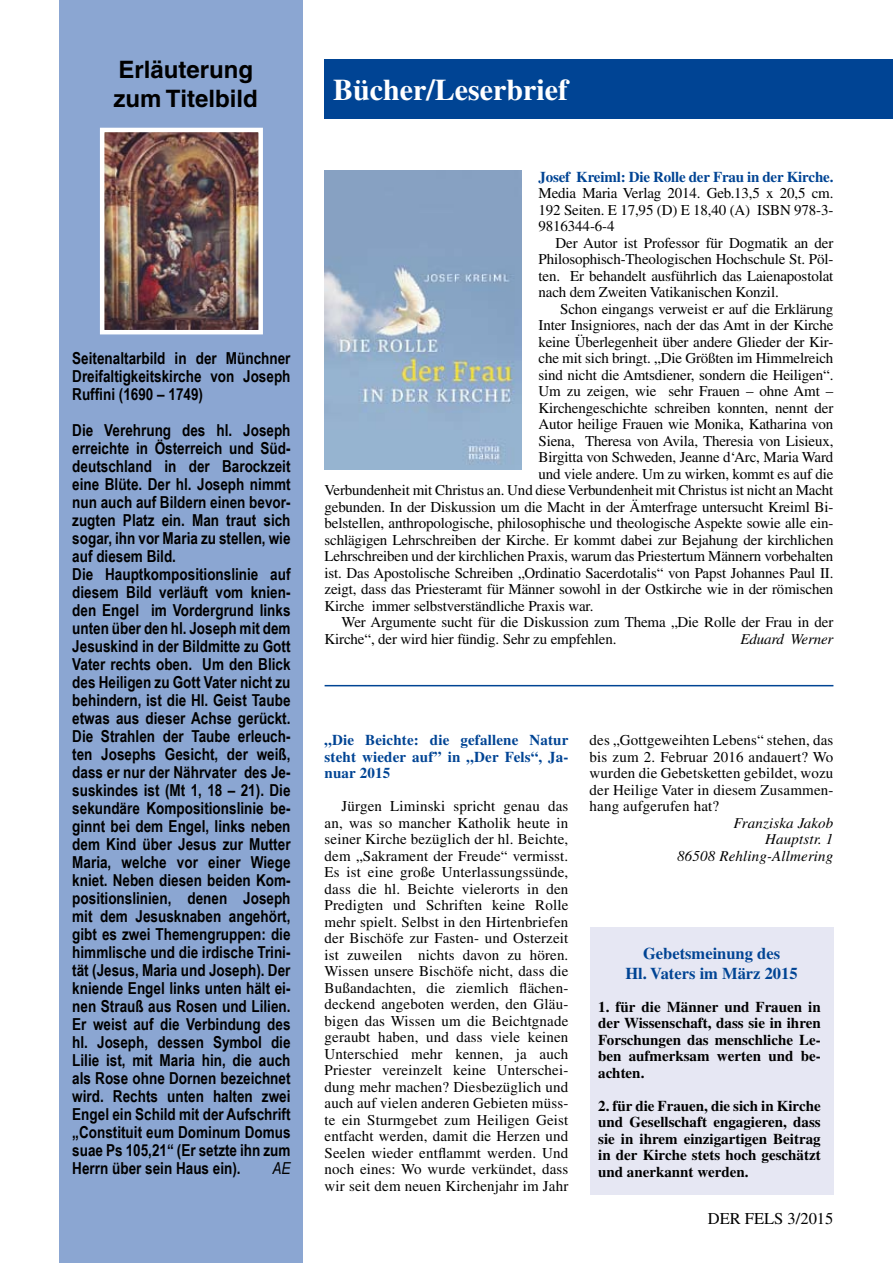
<style>
.page{position:relative;width:893px;height:1263px;background:#fff}
.page>*{position:absolute;margin:0;border:0;box-sizing:border-box;transform-origin:0 0}
.t1{font:700 30px "Times";color:#fff}
.t2{font:700 24px/28.8px "Helvetica";color:#000}
.t3{font:700 16.5px/18px "Arial Narrow";color:#000;text-align:justify}
.t4{font:700 16.5px/19.5px "Times";color:#004494;text-align:center}
.t5{font:16.5px "Times";color:#000}
.t6{font:italic 16.5px "Arial Narrow";color:#000}
.t7{font:15px/16.5px "Times";letter-spacing:-.01em;color:#000;text-align:justify}
.t8{font:700 15px/16.5px "Times";color:#000;text-align:justify}
.t9{font:700 15px/16.5px "Times";letter-spacing:.01em;color:#004494;text-align:justify}
.t10{font:italic 15px/16.5px "Times";letter-spacing:.01em;color:#000;text-align:right}
.t11{font:700 15px "Times";letter-spacing:-.01em;color:#004494}
.t12{font:italic 15px "Times";letter-spacing:-.01em;color:#000}
</style>
<div class="page">
<div style="left:60px;top:0;width:243px;height:1263px;background:#8ba6d2"></div>
<div style="left:325px;top:60px;width:568px;height:59px;background:#004494"></div>
<div style="left:590px;top:927px;width:243px;height:268px;background:#e6e7f3"></div>
<img style="left:325px;top:170px;width:196px;height:299px">
<hr style="left:325px;top:685px;width:508px;height:1px;background:#004494">
<img style="left:105px;top:133px;width:153px;height:196px">
<div style="left:100px;top:128px;width:163px;height:206px;border:4px solid #fff"></div>
<h2 class="t2" style="left:114px;top:55px;width:146px">Erläuterung zum Titelbild</h2>
<p class="t3" style="left:72px;top:348px;width:220px">Seitenaltarbild in der Münchner Dreifaltigkeitskirche von Joseph Ruffini (1690 – 1749)</p>
<p class="t3" style="left:72px;top:420px;width:220px;text-align:left">Die Verehrung des hl. Joseph erreichte in Österreich und Süd&shy;deutschland in der Barockzeit eine Blüte. Der hl. Joseph nimmt nun auch auf Bildern einen bevor&shy;zugten Platz ein. Man traut sich sogar, ihn vor Maria zu stellen, wie auf diesem Bild.<br>Die Hauptkompositionslinie auf diesem Bild verläuft vom knien&shy;den Engel im Vordergrund links unten über den hl. Joseph mit dem<br>Jesuskind in der Bildmitte zu Gott<br>Vater rechts oben. Um den Blick des Heiligen zu Gott Vater nicht zu behindern, ist die Hl. Geist Taube etwas aus dieser Achse gerückt.<br>Die Strahlen der Taube erleuch&shy;ten Josephs Gesicht, der weiß, dass er nur der Nährvater des Je&shy;suskindes ist (Mt 1, 18 – 21). Die sekundäre Kompositionslinie be&shy;ginnt bei dem Engel, links neben dem Kind über Jesus zur Mutter<br>Maria, welche vor einer Wiege kniet. Neben diesen beiden Kom&shy;positionslinien, denen Joseph mit dem Jesusknaben angehört, gibt es zwei Themengruppen: die himmlische und die irdische Trini&shy;tät (Jesus, Maria und Joseph). Der kniende Engel links unten hält ei&shy;nen Strauß aus Rosen und Lilien.<br>Er weist auf die Verbindung des hl. Joseph, dessen Symbol die<br>Lilie ist, mit Maria hin, die auch als Rose ohne Dornen bezeichnet wird. Rechts unten halten zwei<br>Engel ein Schild mit der Aufschrift „Constituit eum Dominum Domus suae Ps 105,21“ (Er setzte ihn zum<br>Herrn über sein Haus ein).</p>
<p class="t6" style="left:273px;top:1157px;width:20px">AE</p>
<h1 class="t1" style="left:333px;top:72px;width:236px">Bücher/Leserbrief</h1>
<p class="t11" style="left:539px;top:168px;width:296px">Josef Kreiml: Die Rolle der Frau in der Kirche.</p>
<p class="t7" style="left:539px;top:185px;width:296px">Media Maria Verlag 2014. Geb.13,5 x 20,5 cm.<br>192 Seiten. E 17,95 (D) E 18,40 (A) ISBN 978-3- 9816344-6-4</p>
<p class="t7" style="left:539px;top:234px;width:296px;text-indent:17px">Der Autor ist Professor für Dogmatik an der Philosophisch-Theologischen Hochschule St. Pöl&shy;ten. Er behandelt ausführlich das Laienapostolat nach dem Zweiten Vatikanischen Konzil.</p>
<p class="t7" style="left:560px;top:300px;width:275px">Schon eingangs verweist er auf die Erklärung</p>
<p class="t7" style="left:539px;top:317px;width:296px">Inter Insigniores, nach der das Amt in der Kirche</p>
<p class="t7" style="left:539px;top:333px;width:296px">keine Überlegenheit über andere Glieder der Kir-</p>
<p class="t7" style="left:539px;top:350px;width:296px">che mit sich bringt. „Die Größten im Himmelreich</p>
<p class="t7" style="left:539px;top:366px;width:296px">sind nicht die Amtsdiener, sondern die Heiligen“.</p>
<p class="t7" style="left:539px;top:383px;width:296px">Um zu zeigen, wie sehr Frauen – ohne Amt –</p>
<p class="t7" style="left:539px;top:399px;width:296px">Kirchengeschichte schreiben konnten, nennt der</p>
<p class="t7" style="left:539px;top:416px;width:296px">Autor heilige Frauen wie Monika, Katharina von</p>
<p class="t7" style="left:539px;top:432px;width:296px">Siena, Theresa von Avila, Theresia von Lisieux,</p>
<p class="t7" style="left:539px;top:449px;width:296px">Birgitta von Schweden, Jeanne d‘Arc, Maria Ward</p>
<p class="t7" style="left:539px;top:465px;width:296px">und viele andere. Um zu wirken, kommt es auf die</p>
<p class="t7" style="left:325px;top:482px;width:510px">Verbundenheit mit Christus an. Und diese Verbundenheit mit Christus ist nicht an Macht</p>
<p class="t7" style="left:325px;top:498px;width:510px">gebunden. In der Diskussion um die Macht in der Ämterfrage untersucht Kreiml Bi-</p>
<p class="t7" style="left:325px;top:515px;width:510px">belstellen, anthropologische, philosophische und theologische Aspekte sowie alle ein-</p>
<p class="t7" style="left:325px;top:531px;width:510px">schlägigen Lehrschreiben der Kirche. Er kommt dabei zur Bejahung der kirchlichen</p>
<p class="t7" style="left:325px;top:548px;width:510px">Lehrschreiben und der kirchlichen Praxis, warum das Priestertum Männern vorbehalten</p>
<p class="t7" style="left:325px;top:564px;width:510px">ist. Das Apostolische Schreiben „Ordinatio Sacerdotalis“ von Papst Johannes Paul II.</p>
<p class="t7" style="left:325px;top:581px;width:510px">zeigt, dass das Priesteramt für Männer sowohl in der Ostkirche wie in der römischen</p>
<p class="t7" style="left:325px;top:597px;width:270px">Kirche immer selbstverständliche Praxis war.</p>
<p class="t7" style="left:342px;top:614px;width:493px">Wer Argumente sucht für die Diskussion zum Thema „Die Rolle der Frau in der</p>
<p class="t7" style="left:325px;top:630px;width:293px">Kirche“, der wird hier fündig. Sehr zu empfehlen.</p>
<p class="t12" style="left:740px;top:631px;width:94px">Eduard Werner</p>
<p class="t9" style="left:325px;top:732px;width:245px">„Die Beichte: die gefallene Natur steht wieder auf” in „Der Fels“, Ja&shy;nuar 2015</p>
<p class="t7" style="left:325px;top:798px;width:245px;text-indent:17px">Jürgen Liminski spricht genau das an, was so mancher Katholik heute in seiner Kirche bezüglich der hl. Beichte, dem „Sakrament der Freude“ vermisst.<br>Es ist eine große Unterlassungssünde, dass die hl. Beichte vielerorts in den Predigten und Schriften keine Rolle mehr spielt. Selbst in den Hirtenbriefen der Bischöfe zur Fasten- und Osterzeit ist zuweilen nichts davon zu hören.<br>Wissen unsere Bischöfe nicht, dass die Bußandachten, die ziemlich flächen&shy;deckend angeboten werden, den Gläu&shy;bigen das Wissen um die Beichtgnade geraubt haben, und dass viele keinen Unterschied mehr kennen, ja auch Priester vereinzelt keine Unterschei&shy;dung mehr machen? Diesbezüglich und auch auf vielen anderen Gebieten müss&shy;te ein Sturmgebet zum Heiligen Geist entfacht werden, damit die Herzen und Seelen wieder entflammt werden. Und noch eines: Wo wurde verkündet, dass wir seit dem neuen Kirchenjahr im Jahr</p>
<p class="t7" style="left:590px;top:732px;width:245px">des „Gottgeweihten Lebens“ stehen, das bis zum 2. Februar 2016 andauert? Wo wurden die Gebetsketten gebildet, wozu der Heilige Vater in diesem Zusammen&shy;hang aufgerufen hat?</p>
<p class="t10" style="left:677px;top:814px;width:158px">Franziska Jakob<br>Hauptstr. 1<br>86508 Rehling-Allmering</p>
<p class="t4" style="left:625px;top:944px;width:174px">Gebetsmeinung des<br>Hl. Vaters im März 2015</p>
<p class="t8" style="left:598px;top:998px;width:224px">1. für die Männer und Frauen in der Wissenschaft, dass sie in ihren Forschungen das menschliche Le&shy;ben aufmerksam werten und be&shy;achten.</p>
<p class="t8" style="left:598px;top:1097px;width:224px">2. für die Frauen, die sich in Kirche und Gesellschaft engagieren, dass sie in ihrem einzigartigen Beitrag in der Kirche stets hoch geschätzt und anerkannt werden.</p>
<p class="t5" style="left:708px;top:1209px;width:127px">DER FELS 3/2015</p>
</div>
